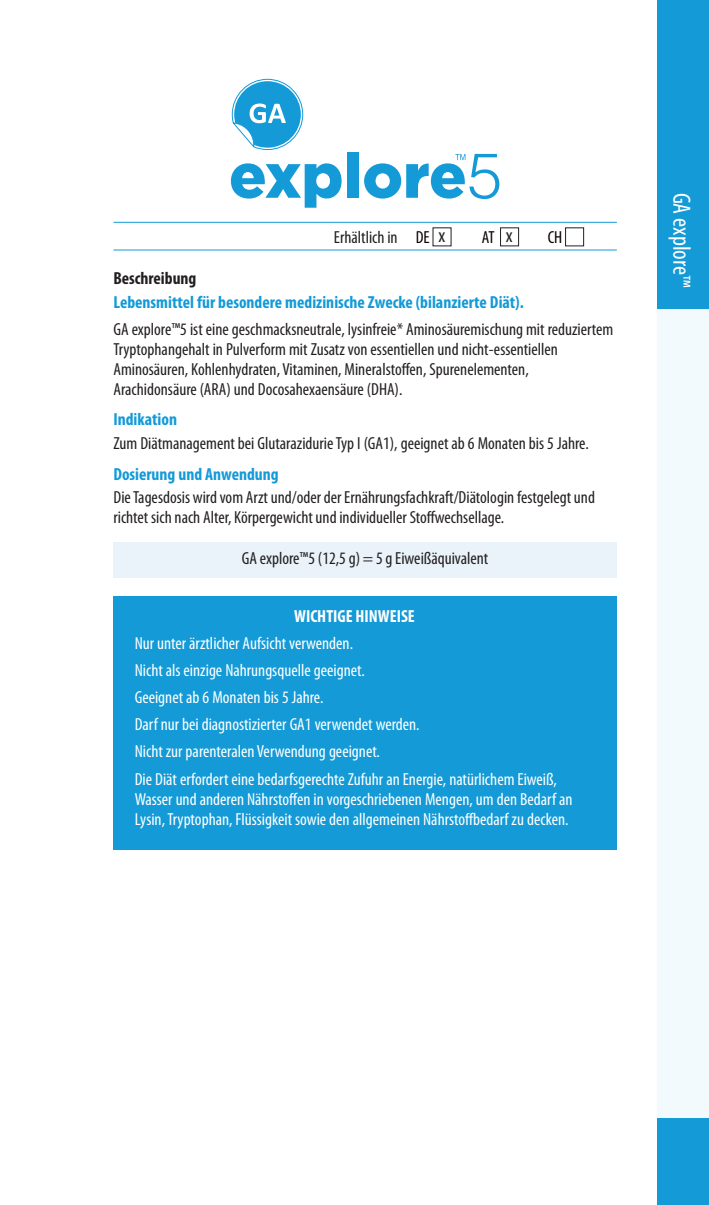
<style>
.page{position:relative;width:709px;height:1205px;background:#fff}
.page>*{position:absolute;margin:0;border:0;box-sizing:border-box;transform-origin:0 0}
.t1{font:condensed 25px "Myriad Pro";color:#fff}
.t2{font:condensed 17.5px/20px "Myriad Pro";color:#231f20}
.t3{font:condensed 17.5px/27px "Myriad Pro";color:#fff}
.t4{font:700 condensed 17.5px "Myriad Pro";color:#139ad7}
.t5{font:700 condensed 17.5px "Myriad Pro";color:#fff}
.t6{font:700 condensed 17.5px "Myriad Pro";color:#231f20}
.t7{font:condensed 17.5px "Myriad Pro";color:#0c0003}
.s1{color:#0c0003}
.s2{font-size:20px}
.s3{font-size:20px;color:#231f20}
</style>
<div class="page">
<svg style="left:231px;top:163px;width:110px;height:45px"></svg>
<div style="left:347px;top:152px;width:12px;height:46px;background:#139ad7"></div>
<svg style="left:231px;top:78px;width:72px;height:72px"></svg>
<svg style="left:364px;top:154px;width:135px;height:45px"></svg>
<div style="left:113px;top:542px;width:504px;height:36px;background:#e9f3f9"></div>
<div style="left:500px;top:227px;width:19px;height:19px;border:1px solid #231f20"></div>
<div style="left:565px;top:227px;width:19px;height:19px;border:1px solid #231f20"></div>
<div style="left:657px;top:289px;width:52px;height:916px;background:#f3fafd"></div>
<div style="left:657px;top:1118px;width:52px;height:87px;background:#139ad7"></div>
<hr style="left:113px;top:250px;width:504px;height:1px;background:#139ad7">
<hr style="left:113px;top:222px;width:504px;height:1px;background:#139ad7">
<div style="left:657px;top:0;width:52px;height:309px;background:#139ad7"></div>
<div style="left:113px;top:596px;width:504px;height:254px;background:#139ad7"></div>
<p class="t2" style="left:334px;top:227px;width:113px">Erhältlich in <span class="s1">DE</span> <span class="s2">x</span></p>
<p class="t7" style="left:482px;top:226px;width:32px">AT <span class="s3">x</span></p>
<p class="t7" style="left:547px;top:226px;width:16px">CH</p>
<p class="t6" style="left:113px;top:267px;width:85px">Beschreibung</p>
<p class="t4" style="left:113px;top:291px;width:412px">Lebensmittel für besondere medizinische Zwecke (bilanzierte Diät).</p>
<p class="t2" style="left:113px;top:319px;width:501px">GA explore™5 ist eine geschmacksneutrale, lysinfreie* Aminosäuremischung mit reduziertem Tryptophangehalt in Pulverform mit Zusatz von essentiellen und nicht-essentiellen Aminosäuren, Kohlenhydraten, Vitaminen, Mineralstoffen, Spurenelementen, Arachidonsäure (ARA) und Docosahexaensäure (DHA).</p>
<p class="t4" style="left:113px;top:409px;width:65px">Indikation</p>
<p class="t2" style="left:113px;top:433px;width:477px">Zum Diätmanagement bei Glutarazidurie Typ I (GA1), geeignet ab 6 Monaten bis 5 Jahre.</p>
<p class="t4" style="left:113px;top:463px;width:167px">Dosierung und Anwendung</p>
<p class="t2" style="left:113px;top:487px;width:483px">Die Tagesdosis wird vom Arzt und/oder der Ernährungsfachkraft/Diätologin festgelegt und richtet sich nach Alter, Körpergewicht und individueller Stoffwechsellage.</p>
<p class="t2" style="left:242px;top:548px;width:248px">GA explore™5 (12,5 g) = 5 g Eiweißäquivalent</p>
<p class="t5" style="left:294px;top:605px;width:122px">WICHTIGE HINWEISE</p>
<p class="t3" style="left:135px;top:629px;width:424px">Nur unter ärztlicher Aufsicht verwenden.<br>Nicht als einzige Nahrungsquelle geeignet.<br>Geeignet ab 6 Monaten bis 5 Jahre.<br>Darf nur bei diagnostizierter GA1 verwendet werden.<br>Nicht zur parenteralen Verwendung geeignet.<br>Die Diät erfordert eine bedarfsgerechte Zufuhr an Energie, natürlichem Eiweiß,</p>
<p class="t3" style="left:135px;top:788px;width:439px;line-height:20px">Wasser und anderen Nährstoffen in vorgeschriebenen Mengen, um den Bedarf an<br>Lysin, Tryptophan, Flüssigkeit sowie den allgemeinen Nährstoffbedarf zu decken.</p>
<h1 class="t1" style="left:697px;top:193px;width:97px;rotate:90deg">GA explore™</h1>
</div>
